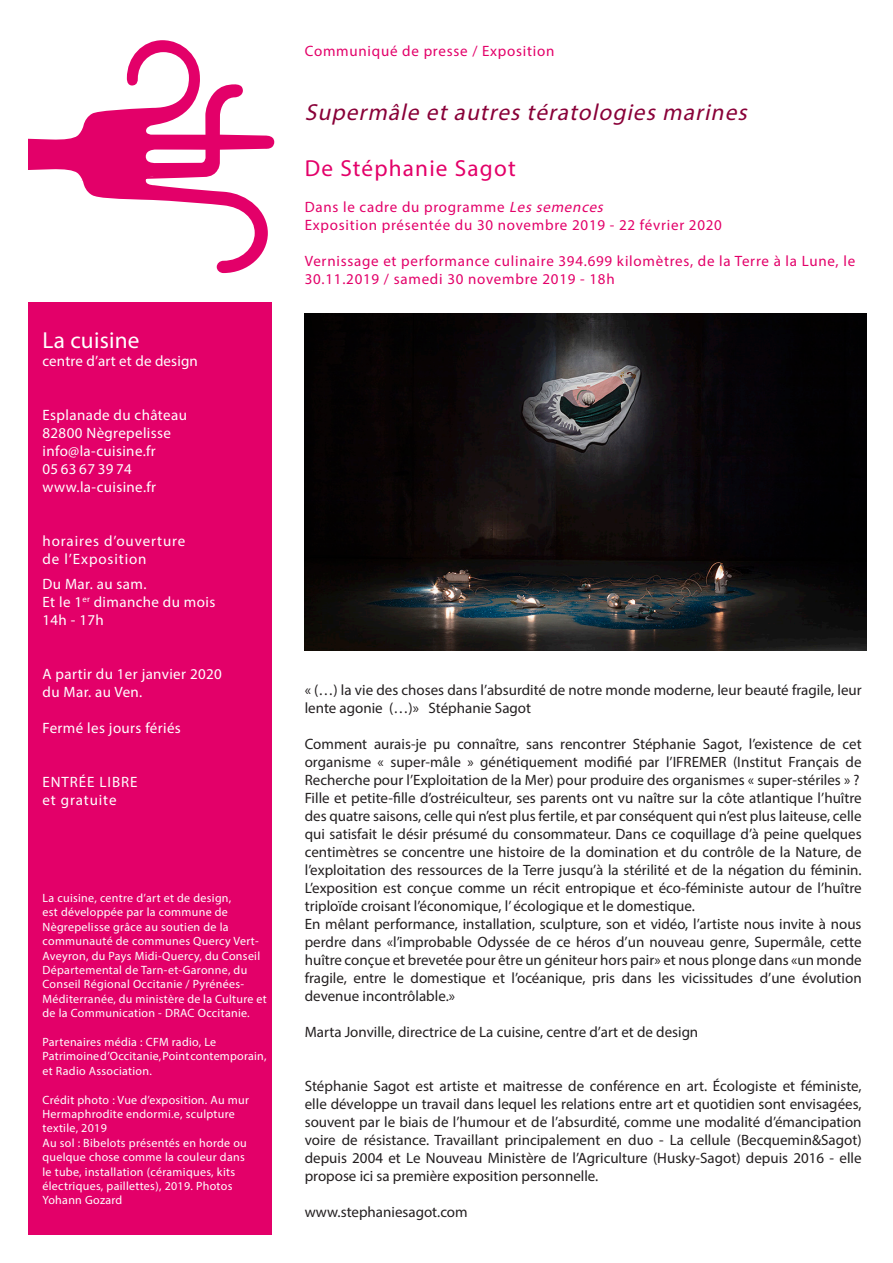
<style>
.page{position:relative;width:893px;height:1263px;background:#fff}
.page>*{position:absolute;margin:0;border:0;box-sizing:border-box;transform-origin:0 0}
.t1{font:italic 23.25px "Myriad Pro";color:#890038}
.t2{font:23.25px "Myriad Pro";letter-spacing:.05em;color:#e30069}
.t3{font:23.25px "Myriad Pro";letter-spacing:.01em;color:#fff}
.t4{font:15px/18px "Myriad Pro";color:#231f20;text-align:justify}
.t5{font:15px/18px "Myriad Pro";letter-spacing:.05em;color:#e30069}
.t6{font:15px "Myriad Pro";letter-spacing:.025em;color:#fff}
.t7{font:15px "Myriad Pro";letter-spacing:.06em;color:#fff}
.t8{font:12px/14.4px "Myriad Pro";letter-spacing:.025em;color:#fff}
.s1{font-style:italic}
</style>
<div class="page">
<svg style="left:28px;top:40px;width:246px;height:233px"></svg>
<div style="left:28px;top:302px;width:244px;height:961px;background:#e30069"></div>
<div style="left:0;top:1235px;width:893px;height:28px;background:#fff"></div>
<img style="left:305px;top:314px;width:561px;height:337px">
<p class="t3" style="left:43px;top:325px;width:99px">La cuisine</p>
<p class="t6" style="left:43px;top:351px;width:157px">centre d’art et de design</p>
<p class="t6" style="left:43px;top:405px;width:146px">Esplanade du château</p>
<p class="t6" style="left:43px;top:423px;width:130px">82800 Nègrepelisse</p>
<p class="t6" style="left:43px;top:441px;width:115px">info@la-cuisine.fr</p>
<p class="t6" style="left:43px;top:459px;width:91px">05 63 67 39 74</p>
<p class="t6" style="left:43px;top:477px;width:115px">www.la-cuisine.fr</p>
<p class="t7" style="left:43px;top:531px;width:144px">horaires d’ouverture</p>
<p class="t7" style="left:43px;top:549px;width:106px">de l’Exposition</p>
<p class="t6" style="left:43px;top:574px;width:105px">Du Mar. au sam.</p>
<p class="t6" style="left:43px;top:592px;width:174px">Et le 1<sup>er</sup> dimanche du mois</p>
<p class="t6" style="left:43px;top:610px;width:63px">14h - 17h</p>
<p class="t6" style="left:43px;top:664px;width:181px">A partir du 1er janvier 2020</p>
<p class="t6" style="left:43px;top:682px;width:101px">du Mar. au Ven.</p>
<p class="t6" style="left:43px;top:718px;width:140px">Fermé les jours fériés</p>
<p class="t7" style="left:43px;top:772px;width:96px">ENTRÉE LIBRE</p>
<p class="t7" style="left:43px;top:790px;width:76px">et gratuite</p>
<p class="t8" style="left:43px;top:890px;width:226px">La cuisine, centre d’art et de design,<br>est développée par la commune de Nègrepelisse grâce au soutien de la communauté de communes Quercy Vert-Aveyron, du Pays Midi-Quercy, du Conseil Départemental de Tarn-et-Garonne, du Conseil Régional Occitanie / Pyrénées-Méditerranée, du ministère de la Culture et de la Communication - DRAC Occitanie.</p>
<p class="t8" style="left:43px;top:1034px;width:226px">Partenaires média : CFM radio, Le<br>Patrimoine d’Occitanie, Point contemporain, et Radio Association.</p>
<p class="t8" style="left:43px;top:1092px;width:208px">Crédit photo : Vue d’exposition. Au mur<br>Hermaphrodite endormi.e, sculpture textile, 2019</p>
<p class="t8" style="left:43px;top:1135px;width:206px">Au sol : Bibelots présentés en horde ou quelque chose comme la couleur dans le tube, installation (céramiques, kits électriques, paillettes), 2019. Photos Yohann Gozard</p>
<p class="t5" style="left:305px;top:42px;width:251px">Communiqué de presse / Exposition</p>
<p class="t1" style="left:305px;top:98px;width:449px">Supermâle etautres tératologies marines</p>
<p class="t2" style="left:305px;top:154px;width:212px">De Stéphanie Sagot</p>
<p class="t5" style="left:305px;top:198px;width:303px">Dans le cadre du programme <span class="s1">Les semences</span></p>
<p class="t5" style="left:305px;top:216px;width:419px">Exposition présentée du 30 novembre 2019 - 22 février 2020</p>
<p class="t5" style="left:305px;top:252px;width:552px">Vernissage et performance culinaire 394.699 kilomètres, de la Terre à la Lune, le<br>30.11.2019 / samedi 30 novembre 2019 - 18h</p>
<p class="t4" style="left:305px;top:680px;width:558px">« (…) la vie des choses dans l’absurdité de notre monde moderne, leur beauté fragile, leur lente agonie (…)» Stéphanie Sagot</p>
<p class="t4" style="left:305px;top:734px;width:558px">Comment aurais-je pu connaître, sans rencontrer Stéphanie Sagot, l’existence de cet organisme « super-mâle » génétiquement modifié par l’IFREMER (Institut Français de Recherche pour l’Exploitation de la Mer) pour produire des organismes « super-stériles » ?</p>
<p class="t4" style="left:305px;top:788px;width:558px">Fille et petite-fille d’ostréiculteur, ses parents ont vu naître sur la côte atlantique l’huître des quatre saisons, celle qui n’est plus fertile, et par conséquent qui n’est plus laiteuse, celle qui satisfait le désir présumé du consommateur. Dans ce coquillage d’à peine quelques centimètres se concentre une histoire de la domination et du contrôle de la Nature, de l’exploitation des ressources de la Terre jusqu’à la stérilité et de la négation du féminin.<br>L’exposition est conçue comme un récit entropique et éco-féministe autour de l’huître triploïde croisant l’économique, l’ écologique et le domestique.</p>
<p class="t4" style="left:305px;top:914px;width:558px">En mêlant performance, installation, sculpture, son et vidéo, l’artiste nous invite à nous perdre dans «l’improbable Odyssée de ce héros d’un nouveau genre, Supermâle, cette huître conçue et brevetée pour être un géniteur hors pair» et nous plonge dans «un monde fragile, entre le domestique et l’océanique, pris dans les vicissitudes d’une évolution devenue incontrôlable.»</p>
<p class="t4" style="left:305px;top:1022px;width:395px">Marta Jonville, directrice de La cuisine, centre d’art et de design</p>
<p class="t4" style="left:305px;top:1076px;width:558px">Stéphanie Sagot est artiste et maitresse de conférence en art. Écologiste et féministe, elle développe un travail dans lequel les relations entre art et quotidien sont envisagées, souvent par le biais de l’humour et de l’absurdité, comme une modalité d’émancipation voire de résistance. Travaillant principalement en duo - La cellule (Becquemin&amp;Sagot) depuis 2004 et Le Nouveau Ministère de l’Agriculture (Husky-Sagot) depuis 2016 - elle propose ici sa première exposition personnelle.</p>
<p class="t4" style="left:305px;top:1202px;width:164px">www.stephaniesagot.com</p>
</div>
